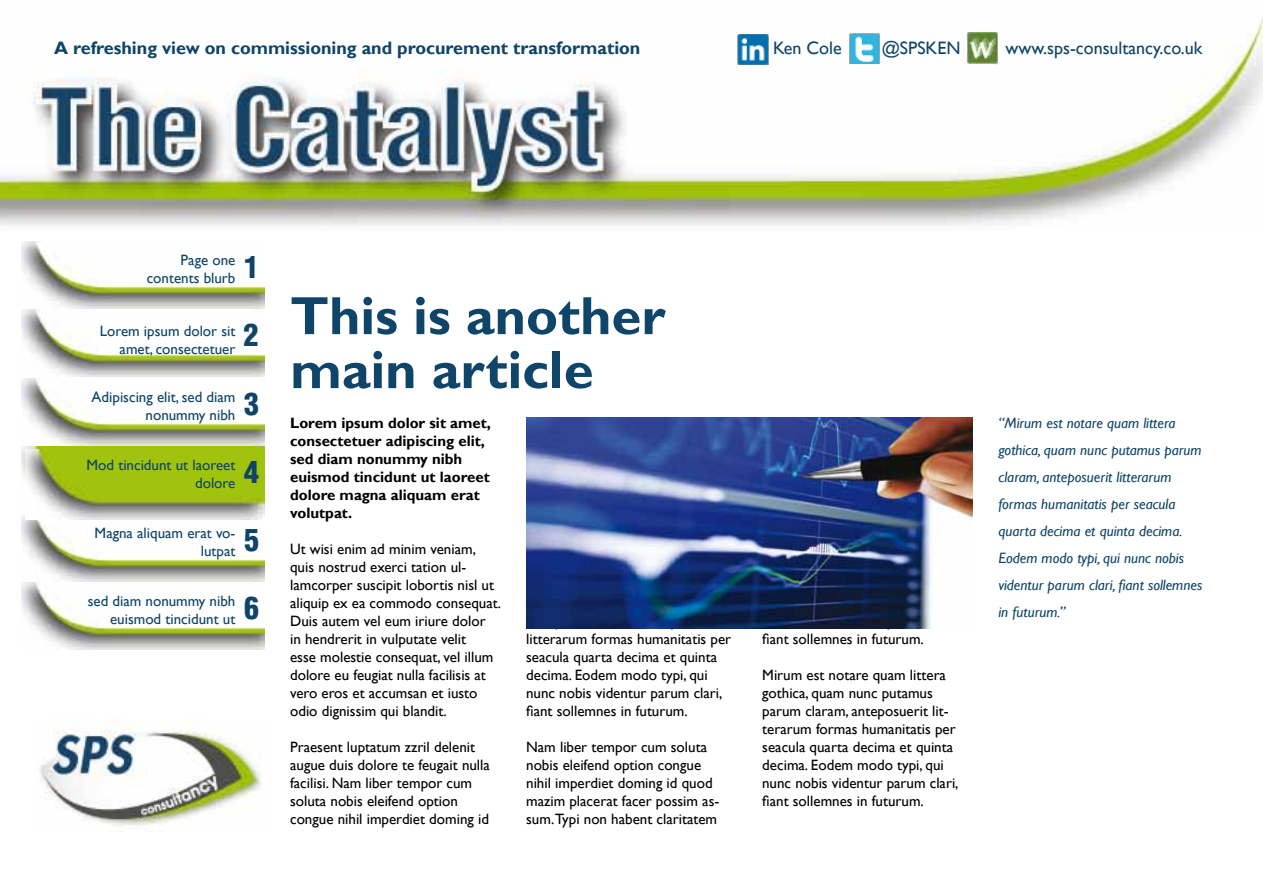
<style>
.page{position:relative;width:1263px;height:893px;background:#fff}
.page>*{position:absolute;margin:0;border:0;box-sizing:border-box;transform-origin:0 0}
.t1{font:700 54px/54px "Gill Sans";color:#0f4569}
.t2{font:900 condensed 30px "Helvetica";color:#0d4468}
.t3{font:700 18px "Gill Sans";color:#0d4468}
.t4{font:18px "Gill Sans";color:#0d4468}
.t5{font:15px/18px "Gill Sans";color:#000}
.t6{font:italic 15px/27px "Gill Sans";color:#0d4468}
.t7{font:15px/18px "Gill Sans";color:#0d4468;text-align:right}
.t8{font:700 15px/18px "Gill Sans";color:#000}
</style>
<div class="page">
<img style="left:40px;top:719px;width:222px;height:113px">
<img style="left:22px;top:242px;width:243px;height:204px">
<img style="left:22px;top:515px;width:243px;height:135px">
<img style="left:22px;top:446px;width:243px;height:67px">
<img style="left:26px;top:449px;width:238px;height:71px">
<img style="left:0;top:17px;width:1263px;height:209px">
<img style="left:526px;top:417px;width:447px;height:211px">
<img style="left:966px;top:33px;width:31px;height:31px">
<img style="left:848px;top:33px;width:32px;height:31px">
<img style="left:737px;top:33px;width:31px;height:33px">
<p class="t3" style="left:54px;top:37px;width:588px">A refreshing view on commissioning and procurement transformation</p>
<p class="t4" style="left:773px;top:38px;width:70px">Ken Cole</p>
<p class="t4" style="left:882px;top:38px;width:80px">@SPSKEN</p>
<p class="t4" style="left:1005px;top:38px;width:198px">www.sps-consultancy.co.uk</p>
<p class="t7" style="left:147px;top:251px;width:90px">Page one contents blurb</p>
<h2 class="t2" style="left:244px;top:248px;width:16px">1</h2>
<p class="t7" style="left:100px;top:322px;width:137px">Lorem ipsum dolor sit amet, consectetuer</p>
<p class="t7" style="left:92px;top:388px;width:145px">Adipiscing elit, sed diam nonummy nibh</p>
<p class="t7" style="left:87px;top:456px;width:150px">Mod tincidunt ut laoreet dolore</p>
<p class="t7" style="left:95px;top:524px;width:142px">Magna aliquam erat vo&shy;lutpat</p>
<p class="t7" style="left:88px;top:592px;width:149px">sed diam nonummy nibh euismod tincidunt ut</p>
<h2 class="t2" style="left:243px;top:316px;width:16px">2</h2>
<h2 class="t2" style="left:244px;top:385px;width:16px">3</h2>
<h2 class="t2" style="left:244px;top:453px;width:16px">4</h2>
<h2 class="t2" style="left:244px;top:521px;width:16px">5</h2>
<h2 class="t2" style="left:244px;top:589px;width:16px">6</h2>
<h1 class="t1" style="left:290px;top:290px;width:377px">This is another main article</h1>
<p class="t8" style="left:290px;top:414px;width:202px">Lorem ipsum dolor sit amet, consectetuer adipiscing elit, sed diam nonummy nibh euismod tincidunt ut laoreet dolore magna aliquam erat volutpat.</p>
<p class="t5" style="left:290px;top:540px;width:212px">Ut wisi enim ad minim veniam, quis nostrud exerci tation ul&shy;lamcorper suscipit lobortis nisl ut aliquip ex ea commodo consequat.<br>Duis autem vel eum iriure dolor<br>in hendrerit in vulputate velit<br>esse molestie consequat, vel illum dolore eu feugiat nulla facilisis at vero eros et accumsan et iusto odio dignissim qui blandit.</p>
<p class="t5" style="left:290px;top:738px;width:201px">Praesent luptatum zzril delenit augue duis dolore te feugait nulla facilisi. Nam liber tempor cum soluta nobis eleifend option congue nihil imperdiet doming id</p>
<p class="t5" style="left:526px;top:630px;width:207px">litterarum formas humanitatis per seacula quarta decima et quinta decima. Eodem modo typi, qui nunc nobis videntur parum clari, fiant sollemnes in futurum.</p>
<p class="t5" style="left:526px;top:738px;width:195px">Nam liber tempor cum soluta nobis eleifend option congue nihil imperdiet doming id quod mazim placerat facer possim as&shy;sum.Typi non habent claritatem</p>
<p class="t5" style="left:762px;top:630px;width:163px">fiant sollemnes in futurum.</p>
<p class="t5" style="left:762px;top:666px;width:198px">Mirum est notare quam littera gothica, quam nunc putamus parum claram, anteposuerit lit&shy;terarum formas humanitatis per seacula quarta decima et quinta decima. Eodem modo typi, qui nunc nobis videntur parum clari, fiant sollemnes in futurum.</p>
<p class="t6" style="left:998px;top:409px;width:205px">“Mirum est notare quam littera gothica, quam nunc putamus parum claram, anteposuerit litterarum formas humanitatis per seacula quarta decima et quinta decima.<br>Eodem modo typi, qui nunc nobis videntur parum clari, fiant sollemnes in futurum.”</p>
</div>
